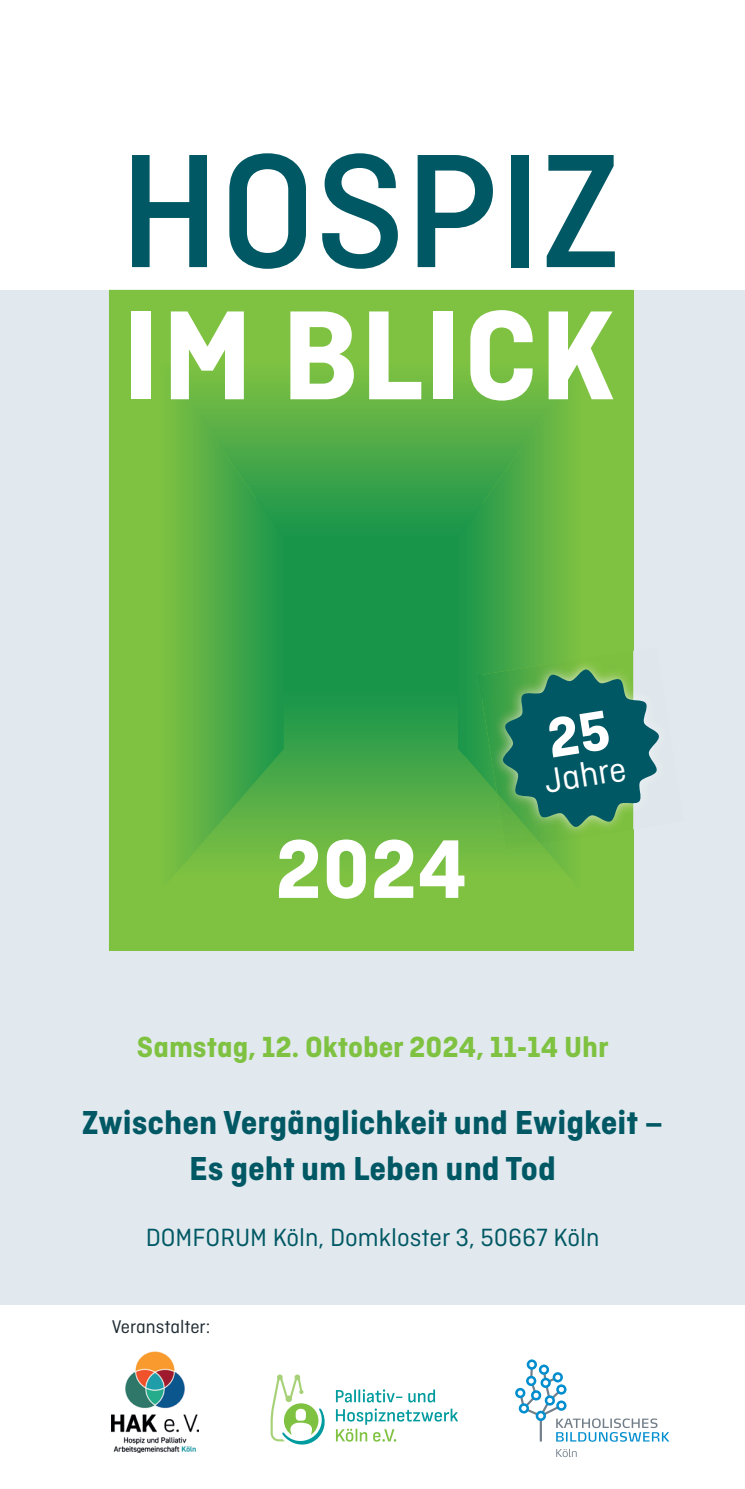
<style>
.page{position:relative;width:745px;height:1489px;background:#fff}
.page>*{position:absolute;margin:0;border:0;box-sizing:border-box;transform-origin:0 0}
.t1{font:500 170.5px "Ciutadella";letter-spacing:-.005em;color:#005864}
.t2{font:700 133.5px "Ciutadella";letter-spacing:.01em;color:#fff}
.t3{font:700 117.5px "Ciutadella";letter-spacing:.01em;color:#fff}
.t4{font:700 87.5px "Ciutadella";color:#fff}
.t5{font:36.25px "Ciutadella";color:#fff}
.t6{font:700 35px/45px "Ciutadella";color:#005864;text-align:center}
.t7{font:700 30.5px "Ciutadella";color:#7fc241}
.t8{font:26.25px "Ciutadella";color:#005864}
.t9{font:19.5px "Ciutadella";color:#1f2a31}
</style>
<div class="page">
<div style="left:0;top:290px;width:744px;height:1014px;background:#e1e9ee"></div>
<div style="left:255px;top:489px;width:226px;height:265px;background:#19954a"></div>
<svg style="left:283px;top:290px;width:175px;height:226px;background:#60b344"></svg>
<svg style="left:283px;top:714px;width:175px;height:236px;background:#60b344"></svg>
<svg style="left:109px;top:290px;width:174px;height:660px;background:#6ab843"></svg>
<svg style="left:458px;top:290px;width:174px;height:660px;background:#6ab843"></svg>
<img style="left:112px;top:1351px;width:86px;height:100px">
<svg style="left:515px;top:1359px;width:154px;height:82px"></svg>
<svg style="left:556px;top:1448px;width:20px;height:8px"></svg>
<svg style="left:336px;top:1389px;width:66px;height:13px"></svg>
<svg style="left:408px;top:1389px;width:27px;height:13px"></svg>
<svg style="left:336px;top:1408px;width:122px;height:33px"></svg>
<svg style="left:270px;top:1374px;width:55px;height:70px"></svg>
<img style="left:632px;top:647px;width:2px;height:182px">
<img style="left:496px;top:844px;width:44px;height:5px">
<img style="left:478px;top:650px;width:154px;height:194px">
<svg style="left:502px;top:669px;width:157px;height:158px;background:#2f7b6f"></svg>
<h1 class="t1" style="left:119px;top:116px;width:503px">HOSPIZ</h1>
<h2 class="t2" style="left:122px;top:278px;width:493px">IM BLICK</h2>
<h3 class="t3" style="left:122px;top:283px;width:434px">IM BLICK</h3>
<h3 class="t4" style="left:275px;top:818px;width:193px">2024</h3>
<p class="t5" style="left:541px;top:761px;width:84px;rotate:-9deg">Jahre</p>
<p class="t7" style="left:137px;top:1029px;width:473px">Samstag, 12. Oktober 2024, 11-14 Uhr</p>
<p class="t6" style="left:82px;top:1100px;width:582px">Zwischen Vergänglichkeit und Ewigkeit –<br>Es geht um Leben und Tod</p>
<p class="t8" style="left:146px;top:1223px;width:455px">DOMFORUM Köln, Domkloster 3, 50667 Köln</p>
<p class="t9" style="left:112px;top:1316px;width:100px">Veranstalter:</p>
</div>
